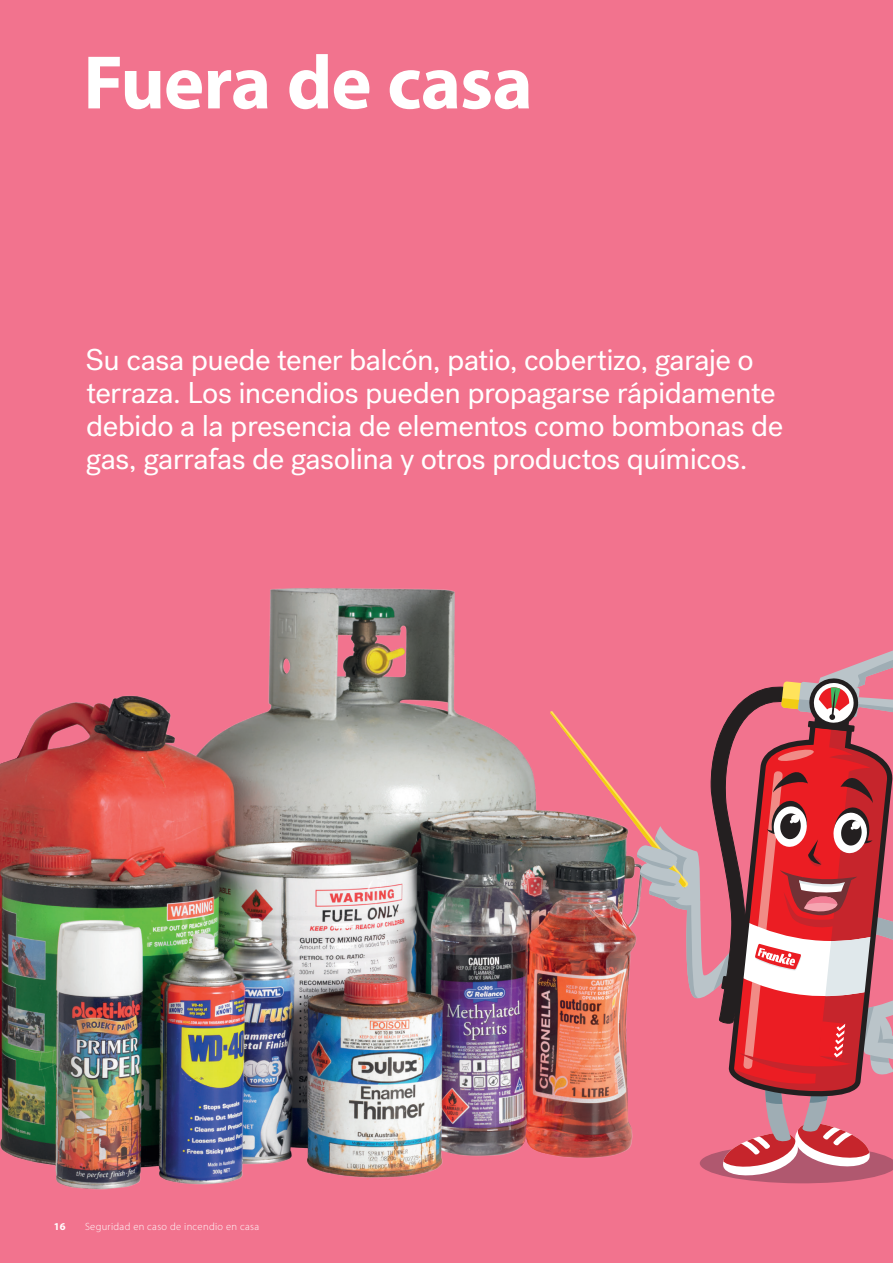
<style>
.page{position:relative;width:893px;height:1263px;background:#f2738e}
.page>*{position:absolute;margin:0;border:0;box-sizing:border-box;transform-origin:0 0}
.t1{font:700 76.5px "Myriad Pro";letter-spacing:-.015em;color:#fff}
.t2{font:30px/33px "Post Grotesk";letter-spacing:-.02em;color:#fff}
.t3{font:300 10.5px "Myriad Pro";letter-spacing:.03em;color:#fff}
.t4{font:700 10.5px "Myriad Pro";color:#fff}
</style>
<div class="page">
<img style="left:0;top:588px;width:549px;height:602px">
<img style="left:549px;top:650px;width:344px;height:533px">
<p class="t1" style="left:83px;top:33px;width:451px">Fuera de casa</p>
<p class="t2" style="left:85px;top:343px;width:699px">Su casa puede tener balcón, patio, cobertizo, garaje o terraza. Los incendios pueden propagarse rápidamente debido a la presencia de elementos como bombonas de gas, garrafas de gasolina y otros productos químicos.</p>
<p class="t4" style="left:54px;top:1219px;width:13px">16</p>
<p class="t3" style="left:85px;top:1220px;width:176px">Seguridad en caso de incendio en casa</p>
</div>
